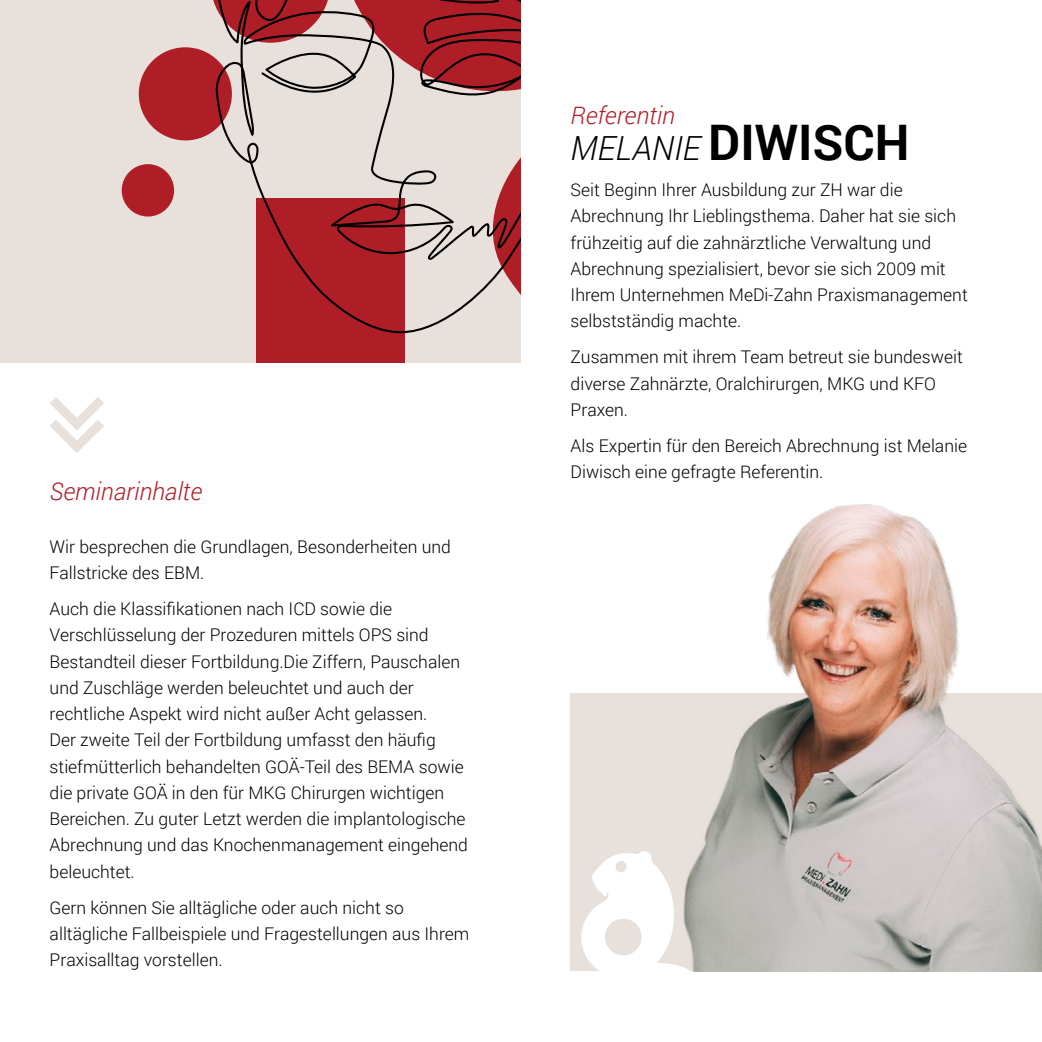
<style>
.page{position:relative;width:1042px;height:1042px;background:#fff}
.page>*{position:absolute;margin:0;border:0;box-sizing:border-box;transform-origin:0 0}
.t1{font:italic 300 33.25px "Roboto";color:#000}
.t2{font:italic 300 24.5px "Roboto";color:#af1e28}
.t3{font:300 17.5px/26.2px "Roboto";color:#000}
.s1{font-weight:700;font-style:normal;font-size:49px}
</style>
<div class="page">
<div style="left:0;top:0;width:521px;height:362px;background:#e8e1db"></div>
<div style="left:139px;top:47px;width:93px;height:93px;background:#af1e27;border-radius:50%"></div>
<div style="left:122px;top:164px;width:52px;height:52px;background:#af1e27;border-radius:50%"></div>
<svg style="left:214px;top:0;width:307px;height:362px"></svg>
<svg style="left:50px;top:397px;width:54px;height:56px"></svg>
<img style="left:570px;top:504px;width:472px;height:467px">
<h2 class="t2" style="left:50px;top:474px;width:154px">Seminarinhalte</h2>
<p class="t3" style="left:50px;top:532px;width:403px">Wir besprechen die Grundlagen, Besonderheiten und<br>Fallstricke des EBM.</p>
<p class="t3" style="left:50px;top:595px;width:420px">Auch die Klassifikationen nach ICD sowie die Verschlüsselung der Prozeduren mittels OPS sind Bestandteil dieser Fortbildung.Die Ziffern, Pauschalen und Zuschläge werden beleuchtet und auch der rechtliche Aspekt wird nicht außer Acht gelassen.<br>Der zweite Teil der Fortbildung umfasst den häufig stiefmütterlich behandelten GOÄ-Teil des BEMA sowie die private GOÄ in den für MKG Chirurgen wichtigen Bereichen. Zu guter Letzt werden die implantologische Abrechnung und das Knochenmanagement eingehend beleuchtet.</p>
<p class="t3" style="left:50px;top:894px;width:421px">Gern können Sie alltägliche oder auch nicht so alltägliche Fallbeispiele und Fragestellungen aus Ihrem<br>Praxisalltag vorstellen.</p>
<h2 class="t2" style="left:570px;top:98px;width:106px">Referentin</h2>
<h1 class="t1" style="left:570px;top:125px;width:340px">MELANIE <span class="s1">DIWISCH</span></h1>
<p class="t3" style="left:570px;top:176px;width:399px">Seit Beginn Ihrer Ausbildung zur ZH war die Abrechnung Ihr Lieblingsthema. Daher hat sie sich frühzeitig auf die zahnärztliche Verwaltung und Abrechnung spezialisiert, bevor sie sich 2009 mit Ihrem Unternehmen MeDi-Zahn Praxismanagement selbstständig machte.</p>
<p class="t3" style="left:570px;top:343px;width:394px">Zusammen mit ihrem Team betreut sie bundesweit diverse Zahnärzte, Oralchirurgen, MKG und KFO<br>Praxen.</p>
<p class="t3" style="left:570px;top:432px;width:398px">Als Expertin für den Bereich Abrechnung ist Melanie<br>Diwisch eine gefragte Referentin.</p>
</div>
